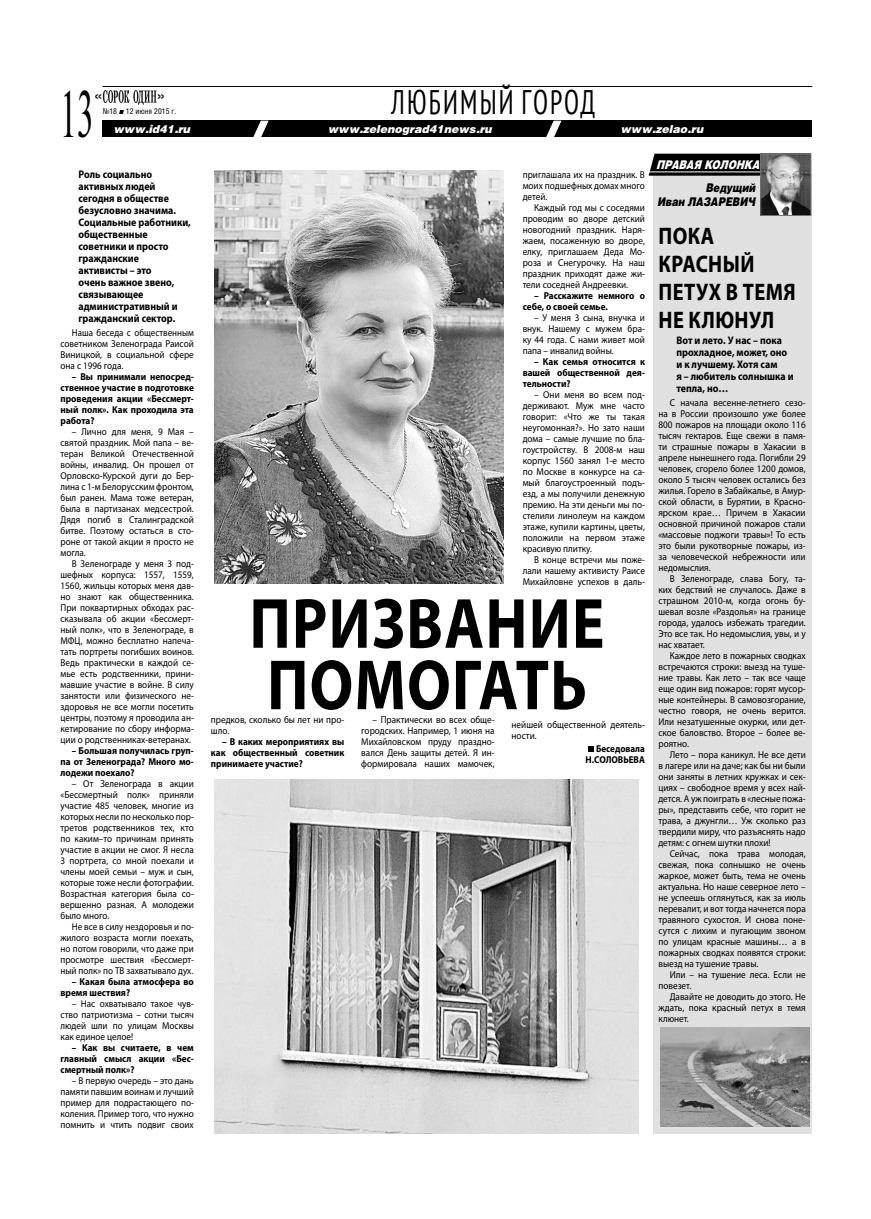
<style>
.page{position:relative;width:871px;height:1219px;background:#fff}
.page>*{position:absolute;margin:0;border:0;box-sizing:border-box;transform-origin:0 0}
.t1{font:700 71.7px/61.4px "Myriad Pro";letter-spacing:.02em;color:#000;scale:.85 1}
.t2{font:66px "Newton 7 C";color:#000;scale:.5 1}
.t3{font:condensed 34px "PT Sans";letter-spacing:.08em;color:#000;scale:.8 1}
.t4{font:700 24px/28px "Myriad Pro";letter-spacing:.02em;color:#000;scale:.85 1}
.t5{font:16px "Helios";color:#000}
.t6{font:italic 900 12px/14px "Helios";color:#000;text-align:right;scale:.8 1}
.t7{font:italic 900 12px "Helios";color:#fff;scale:.8 1}
.t8{font:700 11px/12px "Myriad Pro";color:#000;scale:.9 1}
.t9{font:italic 900 11px "Helios";color:#fff}
.t10{font:10px/11px "Myriad Pro";color:#000;text-align:justify;scale:.92 1}
.t11{font:700 10px/11px "Myriad Pro";color:#000;text-align:justify;scale:.92 1}
.t12{font:10px/11px "Myriad Pro";color:#000;text-align:justify;scale:.91 1}
.t13{font:10px/11px "Myriad Pro";color:#000;text-align:justify;scale:.9 1}
.t14{font:700 10px/11px "Myriad Pro";color:#000;text-align:right;scale:.9 1}
.t15{font:8px "Helios Cond";color:#000}
</style>
<div class="page">
<div style="left:652px;top:172px;width:159px;height:962px;background:#e0e0e0"></div>
<div style="left:651px;top:154px;width:114px;height:22px;background:#000"></div>
<hr style="left:649px;top:171px;width:114px;height:1px;background:#fff">
<img style="left:762px;top:155px;width:47px;height:59px">
<div style="left:760px;top:153px;width:51px;height:63px;border:1px solid #747474"></div>
<svg style="left:465px;top:136px;width:17px;height:1px"></svg>
<div style="left:103px;top:120px;width:708px;height:16px;background:#000"></div>
<svg style="left:252px;top:120px;width:17px;height:17px"></svg>
<svg style="left:544px;top:120px;width:18px;height:17px"></svg>
<hr style="left:103px;top:86px;width:708px;height:1px;background:#000">
<svg style="left:103px;top:90px;width:53px;height:24px"></svg>
<svg style="left:588px;top:746px;width:6px;height:6px"></svg>
<img style="left:214px;top:170px;width:289px;height:413px">
<img style="left:214px;top:780px;width:424px;height:354px">
<img style="left:660px;top:1028px;width:149px;height:99px">
<h3 class="t3" style="left:391px;top:80px;width:256px">ЛЮБИМЫЙ ГОРОД</h3>
<h2 class="t2" style="left:60px;top:91px;width:67px">13</h2>
<h3 class="t5" style="left:94px;top:89px;width:10px">«</h3>
<h3 class="t5" style="left:156px;top:89px;width:10px">»</h3>
<p class="t15" style="left:103px;top:108px;width:75px">№18 12 июня 2015 г.</p>
<p class="t9" style="left:114px;top:125px;width:78px">www.id41.ru</p>
<p class="t9" style="left:328px;top:125px;width:165px">www.zelenograd41news.ru</p>
<p class="t9" style="left:621px;top:125px;width:84px">www.zelao.ru</p>
<p class="t8" style="left:78px;top:170px;width:126px">Роль социально активных людей сегодня в обществе безусловно значима.<br>Социальные работники, общественные советники и просто гражданские активисты – это<br>очень важное звено, связывающее административный и гражданский сектор.</p>
<p class="t13" style="left:60px;top:328px;width:150px;text-indent:11px">Наша беседа с общественным советником Зеленограда Раисой Виницкой, в социальной сфере она с 1996 года.</p>
<p class="t11" style="left:60px;top:372px;width:146px;text-indent:11px">– Вы принимали непосред&shy;ственное участие в подготовке проведения акции «Бессмерт&shy;ный полк». Как проходила эта работа?</p>
<p class="t10" style="left:60px;top:427px;width:146px;text-indent:11px">– Лично для меня, 9 Мая – святой праздник. Мой папа – ве&shy;теран Великой Отечественной войны, инвалид. Он прошел от Орловско-Курской дуги до Бер&shy;лина с 1-м Белорусским фронтом, был ранен. Мама тоже ветеран, была в партизанах медсестрой.<br>Дядя погиб в Сталинградской битве. Поэтому остаться в сто&shy;роне от такой акции я просто не могла.</p>
<p class="t10" style="left:60px;top:559px;width:146px;text-indent:11px">В Зеленограде у меня 3 под&shy;шефных корпуса: 1557, 1559, 1560, жильцы которых меня дав&shy;но знают как общественника.<br>При поквартирных обходах рас&shy;сказывала об акции «Бессмерт&shy;ный полк», что в Зеленограде, в МФЦ, можно бесплатно напеча&shy;тать портреты погибших воинов.<br>Ведь практически в каждой се&shy;мье есть родственники, прини&shy;мавшие участие в войне. В силу занятости или физического не&shy;здоровья не все могли посетить центры, поэтому я проводила ан&shy;кетирование по сбору информа&shy;ции о родственниках-ветеранах.</p>
<p class="t11" style="left:60px;top:746px;width:146px;text-indent:11px">– Большая получилась груп&shy;па от Зеленограда? Много мо&shy;лодежи поехало?</p>
<p class="t10" style="left:60px;top:779px;width:146px;text-indent:11px">– От Зеленограда в акции «Бессмертный полк» приняли участие 485 человек, многие из которых несли по несколько пор&shy;третов родственников тех, кто по каким–то причинам принять участие в акции не смог. Я несла 3 портрета, со мной поехали и члены моей семьи – муж и сын, которые тоже несли фотографии.<br>Возрастная категория была со&shy;вершенно разная. А молодежи было много.</p>
<p class="t12" style="left:60px;top:922px;width:148px;text-indent:11px">Не все в силу нездоровья и по&shy;жилого возраста могли поехать, но потом говорили, что даже при просмотре шествия «Бессмерт&shy;ный полк» по ТВ захватывало дух.</p>
<p class="t11" style="left:60px;top:977px;width:146px;text-indent:11px">– Какая была атмосфера во время шествия?</p>
<p class="t10" style="left:60px;top:999px;width:146px;text-indent:11px">– Нас охватывало такое чув&shy;ство патриотизма – сотни тысяч людей шли по улицам Москвы как единое целое!</p>
<p class="t11" style="left:60px;top:1043px;width:146px;text-indent:11px">– Как вы считаете, в чем главный смысл акции «Бес&shy;смертный полк»?</p>
<p class="t10" style="left:60px;top:1076px;width:146px;text-indent:11px">– В первую очередь – это дань памяти павшим воинам и лучший пример для подрастающего по&shy;коления. Пример того, что нужно помнить и чтить подвиг своих</p>
<p class="t10" style="left:522px;top:170px;width:134px">приглашала их на праздник. В моих подшефных домах много детей.</p>
<p class="t10" style="left:522px;top:203px;width:134px;text-indent:11px">Каждый год мы с соседями проводим во дворе детский новогодний праздник. Наря&shy;жаем, посаженную во дворе, елку, приглашаем Деда Мо&shy;роза и Снегурочку. На наш праздник приходят даже жи&shy;тели соседней Андреевки.</p>
<p class="t11" style="left:522px;top:291px;width:134px;text-indent:11px">– Расскажите немного о себе, о своей семье.</p>
<p class="t10" style="left:522px;top:313px;width:134px;text-indent:11px">– У меня 3 сына, внучка и внук. Нашему с мужем бра&shy;ку 44 года. С нами живет мой папа – инвалид войны.</p>
<p class="t11" style="left:522px;top:357px;width:134px;text-indent:11px">– Как семья относится к вашей общественной дея&shy;тельности?</p>
<p class="t10" style="left:522px;top:390px;width:134px;text-indent:11px">– Они меня во всем под&shy;держивают. Муж мне часто говорит: «Что же ты такая неугомонная?». Но зато наши дома – самые лучшие по бла&shy;гоустройству. В 2008-м наш корпус 1560 занял 1-е место по Москве в конкурсе на са&shy;мый благоустроенный подъ&shy;езд, а мы получили денежную премию. На эти деньги мы по&shy;стелили линолеум на каждом этаже, купили картины, цветы, положили на первом этаже красивую плитку.</p>
<p class="t10" style="left:522px;top:555px;width:134px;text-indent:11px">В конце встречи мы поже&shy;лали нашему активисту Раисе Михайловне успехов в даль-</p>
<h1 class="t1" style="left:249px;top:599px;width:419px">ПРИЗВАНИЕ<br>ПОМОГАТЬ</h1>
<p class="t10" style="left:211px;top:715px;width:146px">предков, сколько бы лет ни про&shy;шло.</p>
<p class="t11" style="left:211px;top:737px;width:146px;text-indent:11px">– В каких мероприятиях вы как общественный советник принимаете участие?</p>
<p class="t10" style="left:361px;top:715px;width:146px;text-indent:11px">– Практически во всех обще&shy;городских. Например, 1 июня на Михайловском пруду праздно&shy;вался День защиты детей. Я ин&shy;формировала наших мамочек,</p>
<p class="t10" style="left:511px;top:720px;width:146px">нейшей общественной деятель&shy;ности.</p>
<p class="t14" style="left:585px;top:744px;width:67px">Беседовала<br>Н.СОЛОВЬЕВА</p>
<p class="t7" style="left:656px;top:160px;width:130px">ПРАВАЯ КОЛОНКА</p>
<p class="t6" style="left:657px;top:182px;width:124px">Ведущий<br>Иван ЛАЗАРЕВИЧ</p>
<h3 class="t4" style="left:658px;top:224px;width:163px">ПОКА<br>КРАСНЫЙ<br>ПЕТУХ В ТЕМЯ<br>НЕ КЛЮНУЛ</h3>
<p class="t8" style="left:676px;top:335px;width:132px">Вот и лето. У нас – пока прохладное, может, оно и к лучшему. Хотя сам<br>я – любитель солнышка и тепла, но…</p>
<p class="t10" style="left:658px;top:398px;width:162px;text-indent:11px">С начала весенне-летнего сезо&shy;на в России произошло уже более 800 пожаров на площади около 116 тысяч гектаров. Еще свежи в памя&shy;ти страшные пожары в Хакасии в апреле нынешнего года. Погибли 29 человек, сгорело более 1200 домов, около 5 тысяч человек остались без жилья. Горело в Забайкалье, в Амур&shy;ской области, в Бурятии, в Красно&shy;ярском крае… Причем в Хакасии основной причиной пожаров стали «массовые поджоги травы»! То есть это были рукотворные пожары, из&shy;за человеческой небрежности или недомыслия.</p>
<p class="t10" style="left:658px;top:574px;width:162px;text-indent:11px">В Зеленограде, слава Богу, та&shy;ких бедствий не случалось. Даже в страшном 2010-м, когда огонь бу&shy;шевал возле «Раздолья» на границе города, удалось избежать трагедии.<br>Это все так. Но недомыслия, увы, и у нас хватает.</p>
<p class="t10" style="left:658px;top:651px;width:162px;text-indent:11px">Каждое лето в пожарных сводках встречаются строки: выезд на туше&shy;ние травы. Как лето – так все чаще еще один вид пожаров: горят мусор&shy;ные контейнеры. В самовозгорание, честно говоря, не очень верится.<br>Или незатушенные окурки, или дет&shy;ское баловство. Второе – более ве&shy;роятно.</p>
<p class="t10" style="left:658px;top:750px;width:162px;text-indent:11px">Лето – пора каникул. Не все дети в лагере или на даче; как бы ни были они заняты в летних кружках и сек&shy;циях – свободное время у всех най&shy;дется. А уж поиграть в «лесные пожа&shy;ры», представить себе, что горит не трава, а джунгли… Уж сколько раз твердили миру, что разъяснять надо детям: с огнем шутки плохи!</p>
<p class="t10" style="left:658px;top:849px;width:162px;text-indent:11px">Сейчас, пока трава молодая, свежая, пока солнышко не очень жаркое, может быть, тема не очень актуальна. Но наше северное лето – не успеешь оглянуться, как за июль перевалит, и вот тогда начнется пора травяного сухостоя. И снова поне&shy;сутся с лихим и пугающим звоном по улицам красные машины… а в пожарных сводках появятся строки: выезд на тушение травы.</p>
<p class="t10" style="left:658px;top:970px;width:161px;text-indent:11px">Или – на тушение леса. Если не повезет.</p>
<p class="t10" style="left:658px;top:992px;width:161px;text-indent:11px">Давайте не доводить до этого. Не ждать, пока красный петух в темя клюнет.</p>
</div>
